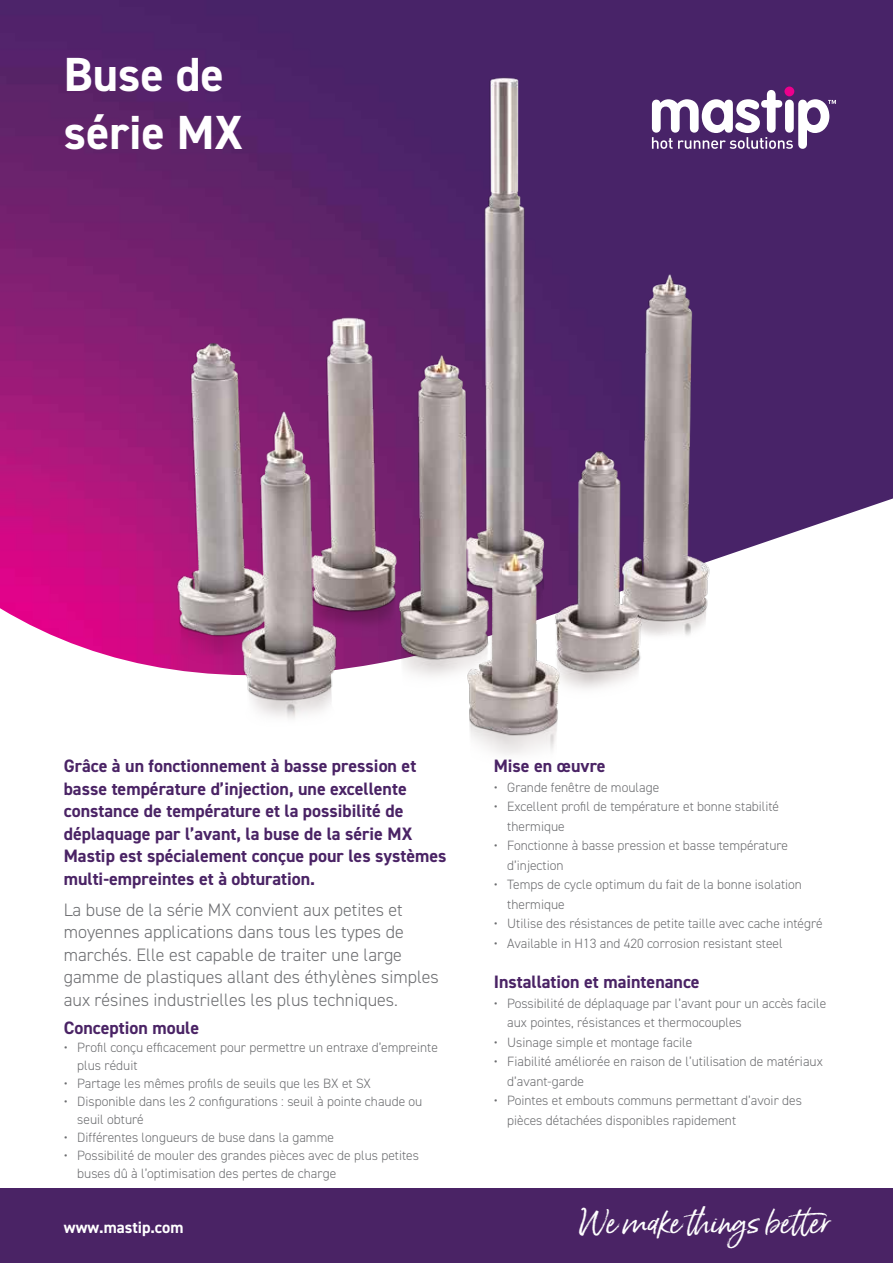
<style>
.page{position:relative;width:893px;height:1263px;background:#fff}
.page>*{position:absolute;margin:0;border:0;box-sizing:border-box;transform-origin:0 0}
.t1{font:700 48px/57.6px "DIN2014";color:#fff}
.t2{font:30.15px "Born Ready Slanted";color:#fff}
.t3{font:700 18px/22.5px "DIN2014";color:#4a2365}
.t4{font:300 18px/22.5px "DIN2014";color:#6d6e71}
.t5{font:700 16.5px "DIN2014";color:#fff}
.t6{font:300 13.5px/19.5px "DIN2014";color:#6d6e71}
</style>
<div class="page">
<img style="left:0;top:0;width:893px;height:662px">
<img style="left:730px;top:72px;width:14px;height:590px">
<img style="left:132px;top:72px;width:598px;height:683px">
<div style="left:784px;top:87px;width:10px;height:9px;background:#ec008c;border-radius:50%"></div>
<svg style="left:652px;top:90px;width:184px;height:59px"></svg>
<div style="left:0;top:1189px;width:893px;height:74px;background:#4a2365"></div>
<h1 class="t1" style="left:64px;top:45px;width:181px">Buse de série MX</h1>
<p class="t3" style="left:64px;top:754px;width:384px">Grâce à un fonctionnement à basse pression et basse température d’injection, une excellente constance de température et la possibilité de déplaquage par l’avant, la buse de la série MX Mastip est spécialement conçue pour les systèmes multi-empreintes et à obturation.</p>
<h3 class="t4" style="left:64px;top:898px;width:377px">La buse de la série MX convient aux petites et moyennes applications dans tous les types de marchés. Elle est capable de traiter une large gamme de plastiques allant des éthylènes simples aux résines industrielles les plus techniques.</h3>
<h3 class="t3" style="left:64px;top:1016px;width:137px">Conception moule</h3>
<p class="t6" style="left:77px;top:1038px;width:362px;line-height:18px;text-indent:-14px">• Profil conçu efficacement pour permettre un entraxe d’empreinte plus réduit</p>
<p class="t6" style="left:64px;top:1073px;width:309px">• Partage les mêmes profils de seuils que les BX et SX</p>
<p class="t6" style="left:77px;top:1092px;width:347px;line-height:18px;text-indent:-14px">• Disponible dans les 2 configurations : seuil à pointe chaude ou seuil obturé</p>
<p class="t6" style="left:64px;top:1127px;width:272px">• Différentes longueurs de buse dans la gamme</p>
<p class="t6" style="left:77px;top:1146px;width:343px;line-height:18px;text-indent:-14px">• Possibilité de mouler des grandes pièces avec de plus petites buses dû à l’optimisation des pertes de charge</p>
<p class="t5" style="left:64px;top:1216px;width:121px">www.mastip.com</p>
<h3 class="t3" style="left:494px;top:754px;width:113px">Mise en œuvre</h3>
<p class="t6" style="left:494px;top:777px;width:167px">• Grande fenêtre de moulage</p>
<p class="t6" style="left:507px;top:797px;width:273px;text-indent:-14px">• Excellent profil de température et bonne stabilité thermique</p>
<p class="t6" style="left:507px;top:836px;width:282px;text-indent:-14px">• Fonctionne à basse pression et basse température d’injection</p>
<p class="t6" style="left:507px;top:875px;width:296px;text-indent:-14px">• Temps de cycle optimum du fait de la bonne isolation thermique</p>
<p class="t6" style="left:494px;top:914px;width:330px">• Utilise des résistances de petite taille avec cache intégré</p>
<p class="t6" style="left:494px;top:933px;width:290px">• Available in H13 and 420 corrosion resistant steel</p>
<h3 class="t3" style="left:494px;top:970px;width:207px">Installation et maintenance</h3>
<p class="t6" style="left:507px;top:993px;width:320px;text-indent:-14px">• Possibilité de déplaquage par l’avant pour un accès facile aux pointes, résistances et thermocouples</p>
<p class="t6" style="left:494px;top:1032px;width:200px">• Usinage simple et montage facile</p>
<p class="t6" style="left:507px;top:1052px;width:317px;text-indent:-14px">• Fiabilité améliorée en raison de l’utilisation de matériaux d’avant-garde</p>
<p class="t6" style="left:507px;top:1091px;width:296px;text-indent:-14px">• Pointes et embouts communs permettant d’avoir des pièces détachées disponibles rapidement</p>
<h2 class="t2" style="left:578px;top:1204px;width:254px">We make things better</h2>
</div>
